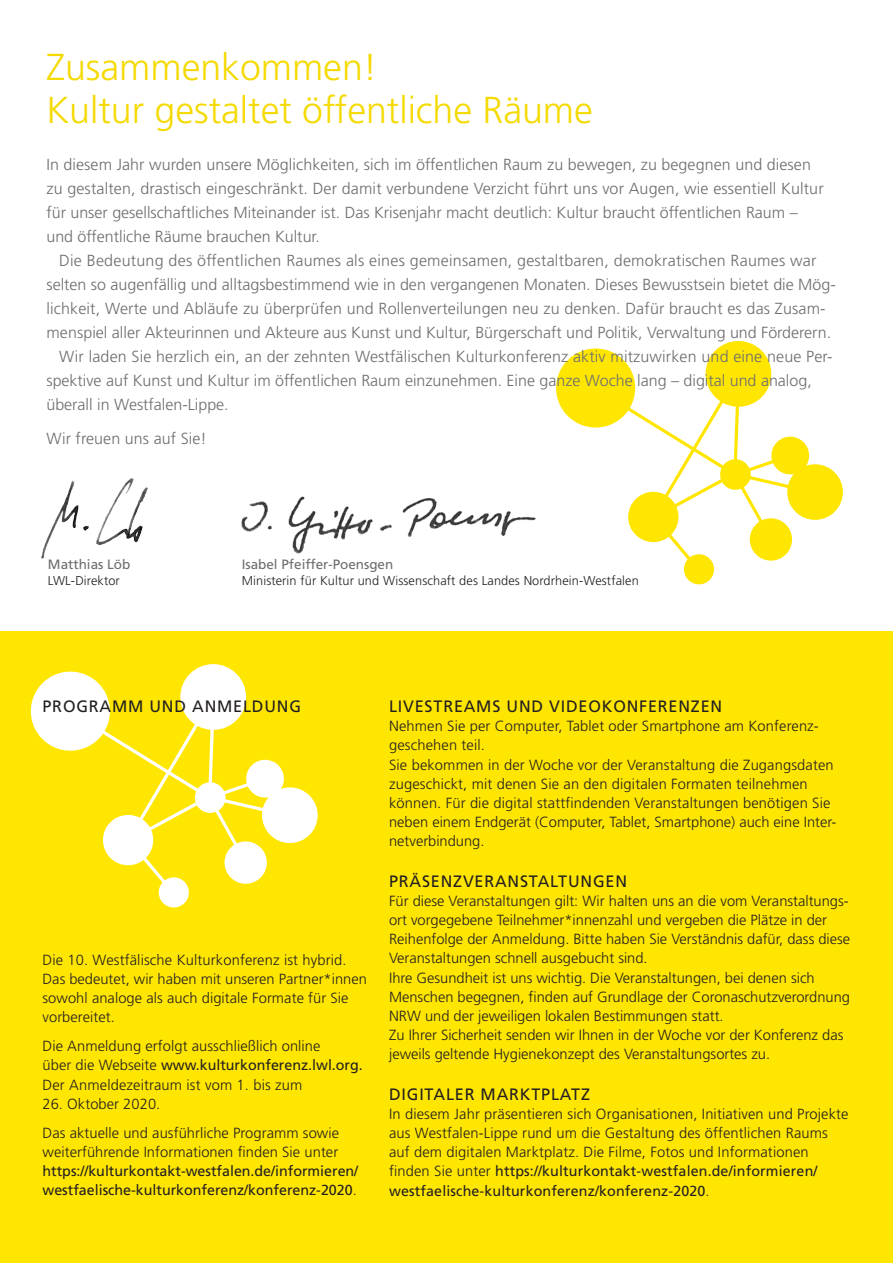
<style>
.page{position:relative;width:893px;height:1263px;background:#fff}
.page>*{position:absolute;margin:0;border:0;box-sizing:border-box;transform-origin:0 0}
.t1{font:300 37.5px/43.5px "Frutiger";color:#f5da01}
.t2{font:16.5px "Frutiger";letter-spacing:.05em;color:#231f20}
.t3{font:300 16.05px/24px "Frutiger";letter-spacing:.005em;color:#6c6d70}
.t4{font:300 14.7px/19.2px "Frutiger";letter-spacing:.005em;color:#231f20}
.t5{font:14.55px/19.2px "Frutiger";color:#231f20}
.t6{font:13.5px "Frutiger";color:#6c6d70}
.t7{font:300 12.75px "Frutiger";letter-spacing:.01em;color:#231f20}
.s1{font-weight:300;font-size:14.7px}
</style>
<div class="page">
<img style="left:55px;top:478px;width:93px;height:67px">
<img style="left:241px;top:496px;width:261px;height:57px">
<svg style="left:556px;top:341px;width:287px;height:243px"></svg>
<div style="left:0;top:631px;width:893px;height:632px;background:#ffe601"></div>
<svg style="left:31px;top:664px;width:287px;height:243px"></svg>
<h1 class="t1" style="left:46px;top:48px;width:548px">Zusammenkommen!<br>Kultur gestaltet öffentliche Räume</h1>
<p class="t3" style="left:46px;top:154px;width:779px">In diesem Jahr wurden unsere Möglichkeiten, sich im öffentlichen Raum zu bewegen, zu begegnen und diesen zu gestalten, drastisch eingeschränkt. Der damit verbundene Verzicht führt uns vor Augen, wie essentiell Kultur für unser gesellschaftliches Miteinander ist. Das Krisenjahr macht deutlich: Kultur braucht öffentlichen Raum – und öffentliche Räume brauchen Kultur.</p>
<p class="t3" style="left:59px;top:250px;width:759px">Die Bedeutung des öffentlichen Raumes als eines gemeinsamen, gestaltbaren, demokratischen Raumes war</p>
<p class="t3" style="left:46px;top:274px;width:791px">selten so augenfällig und alltagsbestimmend wie in den vergangenen Monaten. Dieses Bewusstsein bietet die Mög-</p>
<p class="t3" style="left:46px;top:298px;width:781px">lichkeit, Werte und Abläufe zu überprüfen und Rollenverteilungen neu zu denken. Dafür braucht es das Zusam -</p>
<p class="t3" style="left:46px;top:322px;width:786px">men spiel aller Akteurinnen und Akteure aus Kunst und Kultur, Bürgerschaft und Politik, Verwaltung und Förderern.</p>
<p class="t3" style="left:59px;top:346px;width:775px">Wir laden Sie herzlich ein, an der zehnten Westfälischen Kulturkonferenz aktiv mitzuwirken und eine neue Per-</p>
<p class="t3" style="left:46px;top:370px;width:767px">spektive auf Kunst und Kultur im öffentlichen Raum einzunehmen. Eine ganze Woche lang – digital und analog,</p>
<p class="t3" style="left:46px;top:394px;width:184px">überall in Westfalen-Lippe.</p>
<p class="t3" style="left:46px;top:427px;width:162px">Wir freuen uns auf Sie!</p>
<p class="t6" style="left:48px;top:558px;width:84px">Matthias Löb</p>
<p class="t7" style="left:48px;top:575px;width:73px">LWL-Direktor</p>
<p class="t6" style="left:242px;top:558px;width:153px">Isabel Pfeiffer-Poensgen</p>
<p class="t7" style="left:242px;top:575px;width:398px">Ministerin für Kultur und Wissenschaft des Landes Nordrhein-Westfalen</p>
<p class="t2" style="left:43px;top:700px;width:260px">PROGRAMM UND ANMELDUNG</p>
<p class="t4" style="left:43px;top:951px;width:326px">Die 10. Westfälische Kulturkonferenz ist hybrid.<br>Das bedeu tet, wir haben mit unseren Partner*innen sowohl analoge als auch digitale Formate für Sie vorbereitet.</p>
<p class="t4" style="left:43px;top:1037px;width:280px">Die Anmeldung erfolgt ausschließlich online</p>
<p class="t5" style="left:43px;top:1057px;width:322px"><span class="s1">über die Webseite</span> www.kulturkonferenz.lwl.org.</p>
<p class="t4" style="left:43px;top:1076px;width:261px">Der Anmeldezeitraum ist vom 1. bis zum</p>
<p class="t4" style="left:43px;top:1090px;width:298px;line-height:28.8px">26. Oktober 2020.<br>Das aktuelle und ausführliche Programm sowie</p>
<p class="t4" style="left:43px;top:1143px;width:297px">weiterführende Informa tionen finden Sie unter</p>
<p class="t5" style="left:43px;top:1162px;width:317px">https://kulturkontakt-westfalen.de/informieren/ westfaelische-kulturkonferenz/konferenz-2020<span class="s1">.</span></p>
<p class="t2" style="left:389px;top:700px;width:335px">LIVESTREAMS UND VIDEOKONFERENZEN</p>
<p class="t4" style="left:389px;top:718px;width:449px">Nehmen Sie per Computer, Tablet oder Smartphone am Konferenz - geschehen teil.<br>Sie bekommen in der Woche vor der Veranstaltung die Zu gangsdaten zugeschickt, mit denen Sie an den digitalen Formaten teilnehmen können. Für die digital statt findenden Veranstaltungen benötigen Sie neben einem Endgerät (Computer, Tablet, Smartphone) auch eine Inter&shy;netverbindung.</p>
<p class="t2" style="left:389px;top:874px;width:239px">PRÄSENZVERANSTALTUNGEN</p>
<p class="t4" style="left:389px;top:892px;width:463px">Für diese Veranstaltungen gilt: Wir halten uns an die vom Veranstaltungs&shy;ort vor gegebene Teilnehmer*innenzahl und vergeben die Plätze in der Reihenfolge der Anmeldung. Bitte haben Sie Verständnis dafür, dass diese Veranstaltungen schnell ausgebucht sind.<br>Ihre Gesundheit ist uns wichtig. Die Veranstaltungen, bei denen sich Menschen begegnen, finden auf Grundlage der Coronaschutzverordnung NRW und der jeweiligen lokalen Bestimmungen statt.<br>Zu Ihrer Sicherheit senden wir Ihnen in der Woche vor der Konferenz das jeweils geltende Hygienekonzept des Veranstaltungsortes zu.</p>
<p class="t2" style="left:389px;top:1087px;width:202px">DIGITALER MARKTPLATZ</p>
<p class="t4" style="left:389px;top:1105px;width:461px">In diesem Jahr präsentieren sich Organisationen, Initiativen und Projekte aus Westfalen-Lippe rund um die Gestaltung des öffentlichen Raums auf dem digitalen Marktplatz. Die Filme, Fotos und Informationen</p>
<p class="t5" style="left:389px;top:1163px;width:430px"><span class="s1">finden Sie unter</span> https://kulturkontakt-westfalen.de/informieren/ westfaelische-kulturkonferenz/konferenz-2020<span class="s1">.</span></p>
</div>
